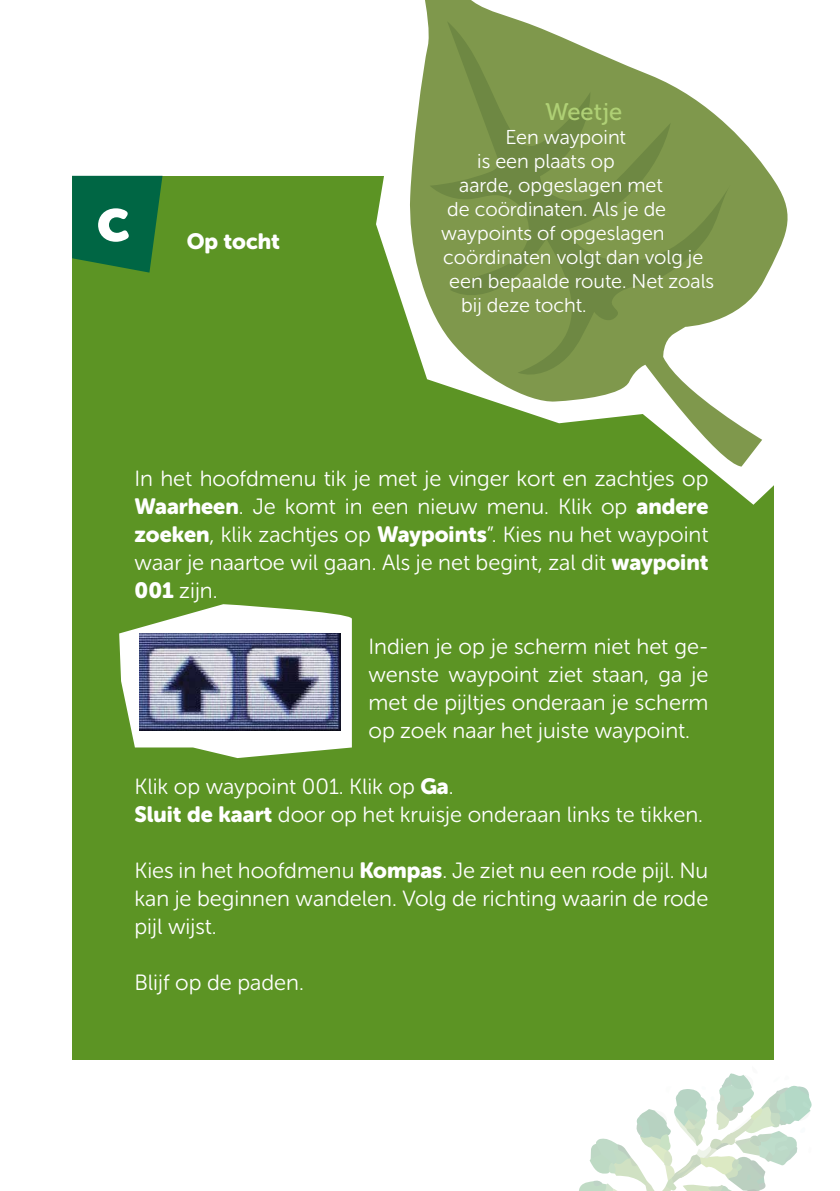
<style>
.page{position:relative;width:840px;height:1191px;background:#fff}
.page>*{position:absolute;margin:0;border:0;box-sizing:border-box;transform-origin:0 0}
.t1{font:62px "Museo Sans Rounded 900";color:#fff}
.t2{font:24px "Museo 500";color:#afd075}
.t3{font:22px/28px "Museo Sans Rounded 300";color:#fff;text-align:justify}
.t4{font:22px "Museo Sans Rounded 900";letter-spacing:-.005em;color:#fff}
.t5{font:20px "Museo Sans Rounded 300";color:#fff}
.s1{font-family:"Museo Sans Rounded 900"}
</style>
<div class="page">
<div style="left:72px;top:176px;width:701px;height:883px;background:#5c9424"></div>
<svg style="left:119px;top:604px;width:232px;height:154px"></svg>
<svg style="left:72px;top:176px;width:90px;height:97px;background:#0c6c3f"></svg>
<img style="left:140px;top:633px;width:200px;height:97px">
<svg style="left:579px;top:1073px;width:233px;height:118px"></svg>
<svg style="left:376px;top:176px;width:398px;height:329px"></svg>
<svg style="left:408px;top:0;width:380px;height:466px;fill:#fff"></svg>
<svg style="left:429px;top:21px;width:301px;height:357px;background:#8da363"></svg>
<h1 class="t1" style="left:97px;top:184px;width:34px">c</h1>
<p class="t4" style="left:187px;top:229px;width:94px">Op tocht</p>
<p class="t2" style="left:545px;top:98px;width:79px">Weetje</p>
<p class="t5" style="left:505px;top:126px;width:122px">Een waypoint</p>
<p class="t5" style="left:477px;top:150px;width:139px">is een plaats op</p>
<p class="t5" style="left:459px;top:174px;width:205px">aarde, opgeslagen met</p>
<p class="t5" style="left:447px;top:198px;width:220px">de coördinaten. Als je de</p>
<p class="t5" style="left:441px;top:222px;width:225px">waypoints of opgeslagen</p>
<p class="t5" style="left:443px;top:246px;width:261px">coördinaten volgt dan volg je</p>
<p class="t5" style="left:449px;top:270px;width:266px">een bepaalde route. Net zoals</p>
<p class="t5" style="left:461px;top:294px;width:127px">bij deze tocht.</p>
<p class="t3" style="left:134px;top:464px;width:575px">In het hoofdmenu tik je met je vinger kort en zachtjes op <span class="s1">Waarheen</span>. Je komt in een nieuw menu. Klik op <span class="s1">andere zoeken</span>, klik zachtjes op <span class="s1">Waypoints</span>”. Kies nu het waypoint waar je naartoe wil gaan. Als je net begint, zal dit <span class="s1">waypoint 001</span> zijn.</p>
<p class="t3" style="left:368px;top:632px;width:341px">Indien je op je scherm niet het ge&shy;wenste waypoint ziet staan, ga je met de pijltjes onderaan je scherm op zoek naar het juiste waypoint.</p>
<p class="t3" style="left:134px;top:772px;width:569px">Klik op waypoint 001. Klik op <span class="s1">Ga</span>.<br><span class="s1">Sluit de kaart</span> door op het kruisje onderaan links te tikken.</p>
<p class="t3" style="left:134px;top:856px;width:575px">Kies in het hoofdmenu <span class="s1">Kompas</span>. Je ziet nu een rode pijl. Nu kan je beginnen wandelen. Volg de richting waarin de rode pijl wijst.</p>
<p class="t3" style="left:134px;top:968px;width:171px">Blijf op de paden.</p>
</div>
